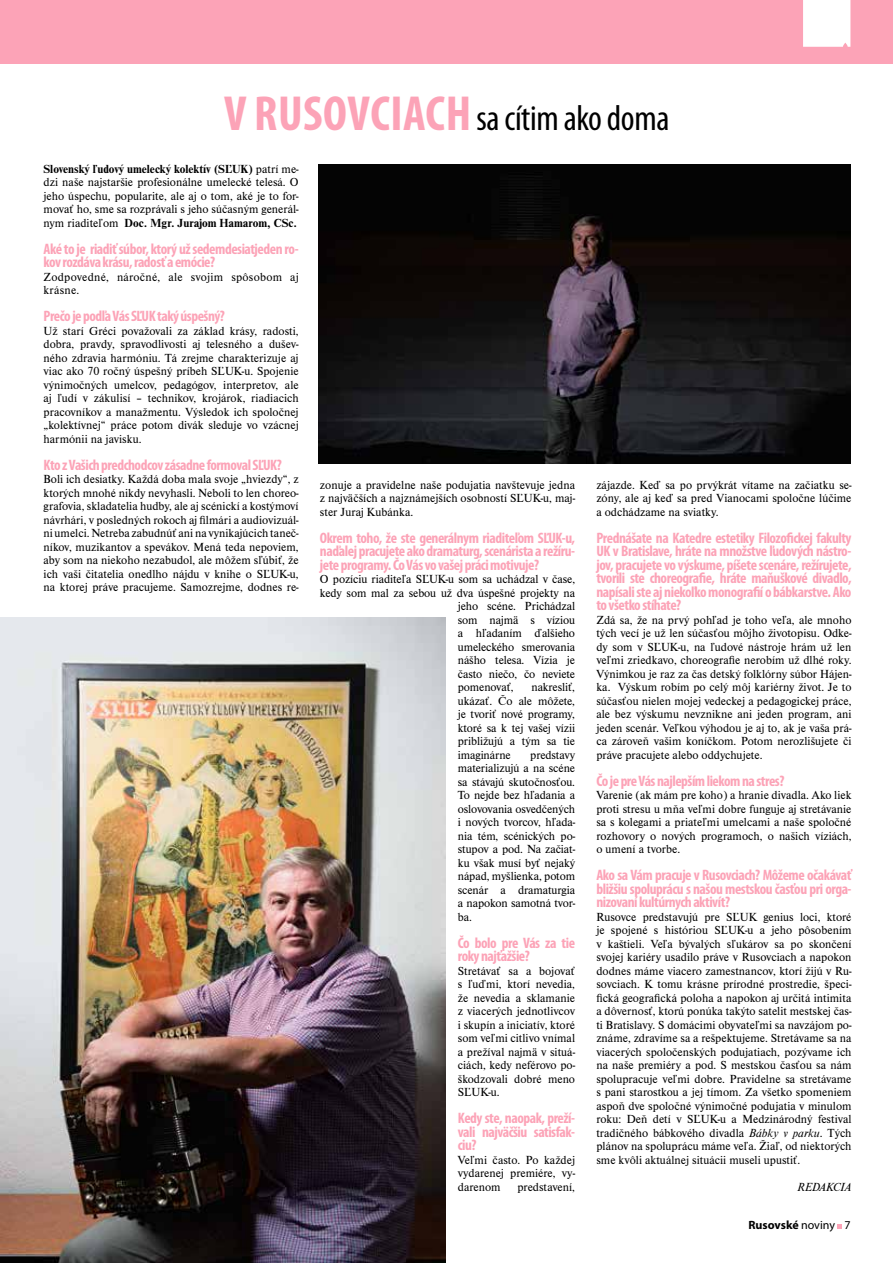
<style>
.page{position:relative;width:893px;height:1263px;background:#fff}
.page>*{position:absolute;margin:0;border:0;box-sizing:border-box;transform-origin:0 0}
.t1{font:condensed 36px "Myriad Pro";letter-spacing:-.01em;color:#000}
.t2{font:700 condensed 15.15px/13.5px "Myriad Pro";letter-spacing:-.03em;color:#fca3b7;text-align:justify}
.t3{font:12.15px/13.5px "Nimbus Roman DOT";color:#000;text-align:justify}
.t4{font:12.15px/13.5px "Nimbus Roman DOT";letter-spacing:.02em;color:#000}
.t5{font:italic 12.15px "Nimbus Roman DOT";color:#000}
.t6{font:700 12px "Myriad Pro";color:#000}
.s1{font-weight:700;font-size:49.5px;color:#fca3b7}
.s2{font-weight:700}
.s3{font-style:italic}
.s4{font-weight:400}
</style>
<div class="page">
<div style="left:0;top:0;width:893px;height:64px;background:#fca3b7"></div>
<div style="left:803px;top:0;width:47px;height:47px;background:#fff"></div>
<svg style="left:838px;top:1224px;width:4px;height:4px"></svg>
<img style="left:0;top:617px;width:445px;height:646px">
<img style="left:319px;top:164px;width:531px;height:299px">
<h1 class="t1" style="left:224px;top:98px;width:447px"><span class="s1">V RUSOVCIACH</span> sa cítim ako doma</h1>
<p class="t3" style="left:44px;top:162px;width:257px"><span class="s2">Slovenský ľudový umelecký kolektív (SĽUK)</span> patrí me&shy;dzi naše najstaršie profesionálne umelecké telesá. O jeho úspechu, popularite, ale aj o tom, aké je to for&shy;movať ho, sme sa rozprávali s jeho súčasným generál&shy;nym riaditeľom <span class="s2">Doc. Mgr. Jurajom Hamarom, CSc.</span></p>
<p class="t2" style="left:44px;top:242px;width:257px">Aké to je riadiť súbor, ktorý už sedemdesiatjeden ro&shy;kov rozdáva krásu, radosť a emócie?</p>
<p class="t4" style="left:44px;top:270px;width:257px">Zodpovedné, náročné, ale svojim spôsobom aj krásne.</p>
<p class="t2" style="left:44px;top:310px;width:183px">Prečo je podľa Vás SĽUK taký úspešný?</p>
<p class="t3" style="left:44px;top:324px;width:257px">Už starí Gréci považovali za základ krásy, radosti, dobra, pravdy, spravodlivosti aj telesného a dušev&shy;ného zdravia harmóniu. Tá zrejme charakterizuje aj viac ako 70 ročný úspešný príbeh SĽUK-u. Spojenie výnimočných umelcov, pedagógov, interpretov, ale aj ľudí v zákulisí – technikov, krojárok, riadiacich pracovníkov a manažmentu. Výsledok ich spoločnej „kolektívnej“ práce potom divák sleduje vo vzácnej harmónii na javisku.</p>
<p class="t2" style="left:44px;top:458px;width:240px">Kto z Vašich predchodcov zásadne formoval SĽUK?</p>
<p class="t3" style="left:44px;top:473px;width:257px">Boli ich desiatky. Každá doba mala svoje „hviezdy“, z ktorých mnohé nikdy nevyhasli. Neboli to len choreo&shy;grafovia, skladatelia hudby, ale aj scénickí a kostýmoví návrhári, v posledných rokoch aj filmári a audiovizuál&shy;ni umelci. Netreba zabudnúť ani na vynikajúcich taneč&shy;níkov, muzikantov a spevákov. Mená teda nepoviem, aby som na niekoho nezabudol, ale môžem sľúbiť, že ich vaši čitatelia onedlho nájdu v knihe o SĽUK-u, na ktorej práve pracujeme. Samozrejme, dodnes re-</p>
<p class="t3" style="left:320px;top:478px;width:257px">zonuje a pravidelne naše podujatia navštevuje jedna z najväčších a najznámejších osobností SĽUK-u, maj&shy;ster Juraj Kubánka.</p>
<p class="t3" style="left:596px;top:478px;width:257px">zájazde. Keď sa po prvýkrát vítame na začiatku se&shy;zóny, ale aj keď sa pred Vianocami spoločne lúčime a odchádzame na sviatky.</p>
<p class="t2" style="left:596px;top:531px;width:257px">Prednášate na Katedre estetiky Filozofickej fakulty UK v Bratislave, hráte na množstve ľudových nástro&shy;jov, pracujete vo výskume, píšete scenáre, režírujete, tvorili ste choreografie, hráte maňuškové divadlo, napísali ste aj niekoľko monografií o bábkarstve. Ako to všetko stíhate?</p>
<p class="t3" style="left:596px;top:613px;width:257px">Zdá sa, že na prvý pohľad je toho veľa, ale mnoho tých vecí je už len súčasťou môjho životopisu. Odke&shy;dy som v SĽUK-u, na ľudové nástroje hrám už len veľmi zriedkavo, choreografie nerobím už dlhé roky.<br>Výnimkou je raz za čas detský folklórny súbor Hájen&shy;ka. Výskum robím po celý môj kariérny život. Je to súčasťou nielen mojej vedeckej a pedagogickej práce, ale bez výskumu nevznikne ani jeden program, ani jeden scenár. Veľkou výhodou je aj to, ak je vaša prá&shy;ca zároveň vašim koníčkom. Potom nerozlišujete či práve pracujete alebo oddychujete.</p>
<p class="t2" style="left:596px;top:774px;width:190px">Čo je pre Vás najlepším liekom na stres?</p>
<p class="t3" style="left:596px;top:789px;width:257px">Varenie (ak mám pre koho) a hranie divadla. Ako liek proti stresu u mňa veľmi dobre funguje aj stretávanie sa s kolegami a priateľmi umelcami a naše spoločné rozhovory o nových programoch, o našich víziách, o umení a tvorbe.</p>
<p class="t2" style="left:596px;top:868px;width:257px">Ako sa Vám pracuje v Rusovciach? Môžeme očakávať bližšiu spoluprácu s našou mestskou časťou pri orga&shy;nizovaní kultúrnych aktivít?</p>
<p class="t3" style="left:596px;top:910px;width:257px">Rusovce predstavujú pre SĽUK genius loci, ktoré je spojené s históriou SĽUK-u a jeho pôsobením v kaštieli. Veľa bývalých sľukárov sa po skončení svojej kariéry usadilo práve v Rusovciach a napokon dodnes máme viacero zamestnancov, ktorí žijú v Ru&shy;sovciach. K tomu krásne prírodné prostredie, špeci&shy;fická geografická poloha a napokon aj určitá intimita a dôvernosť, ktorú ponúka takýto satelit mestskej čas&shy;ti Bratislavy. S domácimi obyvateľmi sa navzájom po&shy;známe, zdravíme sa a rešpektujeme. Stretávame sa na viacerých spoločenských podujatiach, pozývame ich na naše premiéry a pod. S mestskou časťou sa nám spolupracuje veľmi dobre. Pravidelne sa stretávame s pani starostkou a jej tímom. Za všetko spomeniem aspoň dve spoločné výnimočné podujatia v minulom roku: Deň detí v SĽUK-u a Medzinárodný festival tradičného bábkového divadla <span class="s3">Bábky v parku</span>. Tých plánov na spoluprácu máme veľa. Žiaľ, od niektorých sme kvôli aktuálnej situácii museli upustiť.</p>
<p class="t5" style="left:798px;top:1180px;width:55px">REDAKCIA</p>
<p class="t2" style="left:320px;top:531px;width:257px">Okrem toho, že ste generálnym riaditeľom SĽUK-u, naďalej pracujete ako dramaturg, scenárista a režíru&shy;jete programy. Čo Vás vo vašej práci motivuje?</p>
<p class="t3" style="left:320px;top:573px;width:257px">O pozíciu riaditeľa SĽUK-u som sa uchádzal v čase,</p>
<p class="t3" style="left:320px;top:586px;width:257px">kedy som mal za sebou už dva úspešné projekty na</p>
<p class="t3" style="left:458px;top:600px;width:119px">jeho scéne. Prichádzal</p>
<p class="t3" style="left:458px;top:613px;width:119px">som najmä s víziou</p>
<p class="t3" style="left:458px;top:627px;width:119px">a hľadaním ďalšieho</p>
<p class="t3" style="left:458px;top:640px;width:119px">umeleckého smerovania</p>
<p class="t3" style="left:458px;top:654px;width:119px">nášho telesa. Vízia je</p>
<p class="t3" style="left:458px;top:667px;width:119px">často niečo, čo neviete</p>
<p class="t3" style="left:458px;top:681px;width:57px">pomenovať,</p>
<p class="t3" style="left:458px;top:681px;width:119px;text-indent:74px">nakresliť, ukázať. Čo ale môžete, je tvoriť nové programy, ktoré sa k tej vašej vízii približujú a tým sa tie imaginárne</p>
<p class="t3" style="left:458px;top:748px;width:119px;text-indent:72px">predstavy materializujú a na scéne sa stávajú skutočnosťou.<br>To nejde bez hľadania a oslovovania osvedčených i nových tvorcov, hľada&shy;nia tém, scénických po&shy;stupov a pod. Na začiat&shy;ku však musí byť nejaký nápad, myšlienka, potom scenár a dramaturgia a napokon samotná tvor&shy;ba.</p>
<p class="t2" style="left:458px;top:936px;width:119px">Čo bolo pre Vás za tie roky najťažšie?</p>
<p class="t3" style="left:458px;top:964px;width:119px">Stretávať sa a bojovať s ľuďmi, ktorí nevedia, že nevedia a sklamanie z viacerých jednotlivcov i skupín a iniciatív, ktoré som veľmi citlivo vnímal a prežíval najmä v situá&shy;ciách, kedy neférovo po&shy;škodzovali dobré meno SĽUK-u.</p>
<p class="t2" style="left:458px;top:1111px;width:119px">Kedy ste, naopak, preží&shy;vali najväčšiu satisfak&shy;ciu?</p>
<p class="t3" style="left:458px;top:1153px;width:119px">Veľmi často. Po každej vydarenej premiére, vy&shy;darenom</p>
<p class="t3" style="left:517px;top:1180px;width:59px">predstavení,</p>
<p class="t6" style="left:748px;top:1219px;width:103px">Rusovské <span class="s4">noviny 7</span></p>
</div>
